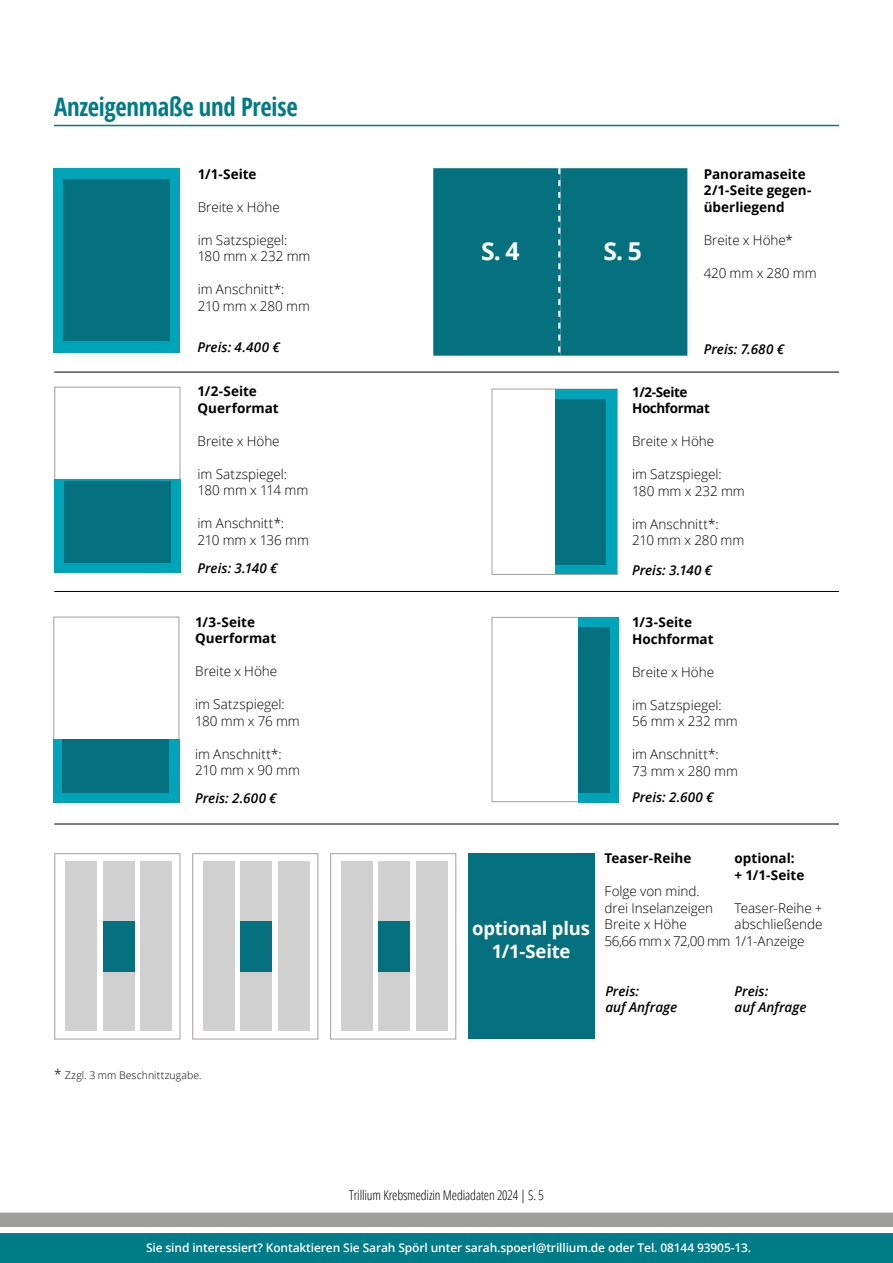
<style>
.page{position:relative;width:893px;height:1263px;background:#fff}
.page>*{position:absolute;margin:0;border:0;box-sizing:border-box;transform-origin:0 0}
.t1{font:700 condensed 25.5px "Open Sans";letter-spacing:-.01em;color:#007b88}
.t2{font:700 24.6px "Open Sans";color:#fff}
.t3{font:700 18.45px/22.6px "Open Sans";letter-spacing:-.015em;color:#fff;text-align:center}
.t4{font:300 13.5px/16.5px "Open Sans";color:#000}
.t5{font:700 13.5px/16.5px "Open Sans";color:#000}
.t6{font:italic 600 13.5px/16.5px "Open Sans";color:#000}
.t7{font:300 condensed 13.5px "Open Sans";letter-spacing:-.01em;color:#000}
.t8{font:700 13.5px/16.5px "Open Sans";letter-spacing:-.03em;color:#000}
.t9{font:600 12px "Open Sans";letter-spacing:-.01em;color:#fff}
.t10{font:300 10.5px "Open Sans";letter-spacing:.01em;color:#000}
.s1{font-size:13.5px}
</style>
<div class="page">
<div style="left:0;top:1233px;width:893px;height:30px;background:#007b88"></div>
<div style="left:0;top:1212px;width:893px;height:15px;background:#9d9d9c"></div>
<hr style="left:54px;top:125px;width:785px;height:1px;background:#007b88">
<div style="left:54px;top:387px;width:126px;height:186px;border:1px solid #a6a3a2"></div>
<div style="left:54px;top:480px;width:126px;height:93px;background:#00a4b8"></div>
<div style="left:64px;top:481px;width:107px;height:82px;background:#05717f"></div>
<div style="left:53px;top:616px;width:126px;height:187px;border:1px solid #a6a3a2"></div>
<div style="left:53px;top:739px;width:126px;height:64px;background:#00a4b8"></div>
<div style="left:63px;top:739px;width:106px;height:54px;background:#05717f"></div>
<div style="left:491px;top:617px;width:127px;height:185px;border:1px solid #a6a3a2"></div>
<div style="left:578px;top:617px;width:40px;height:185px;background:#00a4b8"></div>
<div style="left:578px;top:627px;width:32px;height:166px;background:#05717f"></div>
<div style="left:433px;top:168px;width:127px;height:188px;background:#05717f;border:2px solid #05717f"></div>
<div style="left:560px;top:168px;width:127px;height:188px;background:#05717f;border:2px solid #05717f"></div>
<svg style="left:558px;top:168px;width:2px;height:184px"></svg>
<div style="left:491px;top:389px;width:127px;height:186px;border:1px solid #a6a3a2"></div>
<div style="left:556px;top:390px;width:61px;height:184px;background:#00a4b8"></div>
<div style="left:556px;top:399px;width:50px;height:166px;background:#05717f"></div>
<div style="left:468px;top:853px;width:126px;height:185px;background:#05717f"></div>
<div style="left:54px;top:853px;width:126px;height:186px;background:#fff;border:1px solid #a6a3a2"></div>
<div style="left:65px;top:862px;width:32px;height:169px;background:#d0d0d0"></div>
<div style="left:102px;top:862px;width:32px;height:169px;background:#d0d0d0"></div>
<div style="left:140px;top:862px;width:32px;height:169px;background:#d0d0d0"></div>
<div style="left:102px;top:921px;width:32px;height:50px;background:#05717f"></div>
<div style="left:192px;top:853px;width:126px;height:186px;background:#fff;border:1px solid #a6a3a2"></div>
<div style="left:203px;top:862px;width:32px;height:169px;background:#d0d0d0"></div>
<div style="left:240px;top:862px;width:32px;height:169px;background:#d0d0d0"></div>
<div style="left:278px;top:862px;width:32px;height:169px;background:#d0d0d0"></div>
<div style="left:240px;top:921px;width:32px;height:50px;background:#05717f"></div>
<div style="left:330px;top:853px;width:126px;height:186px;background:#fff;border:1px solid #a6a3a2"></div>
<div style="left:341px;top:862px;width:32px;height:169px;background:#d0d0d0"></div>
<div style="left:378px;top:862px;width:32px;height:169px;background:#d0d0d0"></div>
<div style="left:416px;top:862px;width:32px;height:169px;background:#d0d0d0"></div>
<div style="left:378px;top:921px;width:32px;height:50px;background:#05717f"></div>
<hr style="left:54px;top:372px;width:785px;height:1px;background:#000">
<hr style="left:54px;top:591px;width:785px;height:1px;background:#000">
<hr style="left:54px;top:824px;width:785px;height:1px;background:#000">
<div style="left:54px;top:168px;width:126px;height:184px;background:#00a4b8"></div>
<div style="left:63px;top:179px;width:106px;height:162px;background:#05717f"></div>
<h1 class="t1" style="left:54px;top:89px;width:245px">Anzeigenmaße und Preise</h1>
<p class="t5" style="left:198px;top:165px;width:60px">1/1-Seite</p>
<p class="t4" style="left:198px;top:198px;width:84px">Breite x Höhe</p>
<p class="t4" style="left:198px;top:231px;width:114px">im Satzspiegel:<br>180 mm x 232 mm</p>
<p class="t4" style="left:198px;top:281px;width:114px">im Anschnitt*:<br>210 mm x 280 mm</p>
<p class="t6" style="left:197px;top:339px;width:84px">Preis: 4.400 €</p>
<p class="t5" style="left:197px;top:383px;width:83px">1/2-Seite<br>Querformat</p>
<p class="t4" style="left:197px;top:432px;width:84px">Breite x Höhe</p>
<p class="t4" style="left:197px;top:465px;width:112px">im Satzspiegel:<br>180 mm x 114 mm</p>
<p class="t4" style="left:197px;top:515px;width:113px">im Anschnitt*:<br>210 mm x 136 mm</p>
<p class="t6" style="left:197px;top:560px;width:81px">Preis: 3.140 €</p>
<p class="t5" style="left:195px;top:613px;width:83px">1/3-Seite<br>Querformat</p>
<p class="t4" style="left:195px;top:663px;width:84px">Breite x Höhe</p>
<p class="t4" style="left:195px;top:696px;width:106px">im Satzspiegel:<br>180 mm x 76 mm</p>
<p class="t4" style="left:195px;top:745px;width:106px">im Anschnitt*:<br>210 mm x 90 mm</p>
<h2 class="t2" style="left:481px;top:234px;width:40px">S. 4</h2>
<h2 class="t2" style="left:603px;top:234px;width:40px">S. 5</h2>
<p class="t5" style="left:704px;top:165px;width:109px">Panoramaseite<br>2/1-Seite gegen&shy;überliegend</p>
<p class="t4" style="left:704px;top:231px;width:91px">Breite x Höhe*</p>
<p class="t4" style="left:704px;top:264px;width:114px">420 mm x 280 mm</p>
<p class="t6" style="left:704px;top:340px;width:82px">Preis: 7.680 €</p>
<p class="t8" style="left:632px;top:383px;width:79px">1/2-Seite<br>Hochformat</p>
<p class="t4" style="left:632px;top:432px;width:84px">Breite x Höhe</p>
<p class="t4" style="left:632px;top:465px;width:114px">im Satzspiegel:<br>180 mm x 232 mm</p>
<p class="t4" style="left:632px;top:515px;width:114px">im Anschnitt*:<br>210 mm x 280 mm</p>
<p class="t6" style="left:632px;top:561px;width:81px">Preis: 3.140 €</p>
<p class="t5" style="left:632px;top:614px;width:83px">1/3-Seite<br>Hochformat</p>
<p class="t4" style="left:632px;top:663px;width:84px">Breite x Höhe</p>
<p class="t4" style="left:632px;top:696px;width:107px">im Satzspiegel:<br>56 mm x 232 mm</p>
<p class="t4" style="left:632px;top:745px;width:107px">im Anschnitt*:<br>73 mm x 280 mm</p>
<p class="t6" style="left:195px;top:789px;width:83px">Preis: 2.600 €</p>
<p class="t6" style="left:632px;top:788px;width:83px">Preis: 2.600 €</p>
<p class="t10" style="left:54px;top:1068px;width:149px"><span class="s1">*</span> Zzgl. 3 mm Beschnittzugabe.</p>
<h3 class="t3" style="left:472px;top:916px;width:119px">optional plus<br>1/1-Seite</h3>
<p class="t5" style="left:735px;top:850px;width:71px">optional: + 1/1-Seite</p>
<p class="t4" style="left:735px;top:899px;width:90px">Teaser-Reihe + abschließende</p>
<p class="t5" style="left:605px;top:850px;width:88px">Teaser-Reihe</p>
<p class="t4" style="left:605px;top:883px;width:201px">Folge von mind.<br>drei Inselanzeigen<br>Breite x Höhe<br>56,66 mm x 72,00 mm 1/1-Anzeige</p>
<p class="t6" style="left:605px;top:982px;width:74px">Preis:<br>auf Anfrage</p>
<p class="t6" style="left:735px;top:982px;width:73px">Preis:<br>auf Anfrage</p>
<p class="t7" style="left:349px;top:1186px;width:196px">Trillium Krebsmedizin Mediadaten 2024 | S. 5</p>
<p class="t9" style="left:146px;top:1239px;width:607px">Sie sind interessiert? Kontaktieren Sie Sarah Spörl unter sarah.spoerl@trillium.de oder Tel. 08144 93905-13.</p>
</div>
